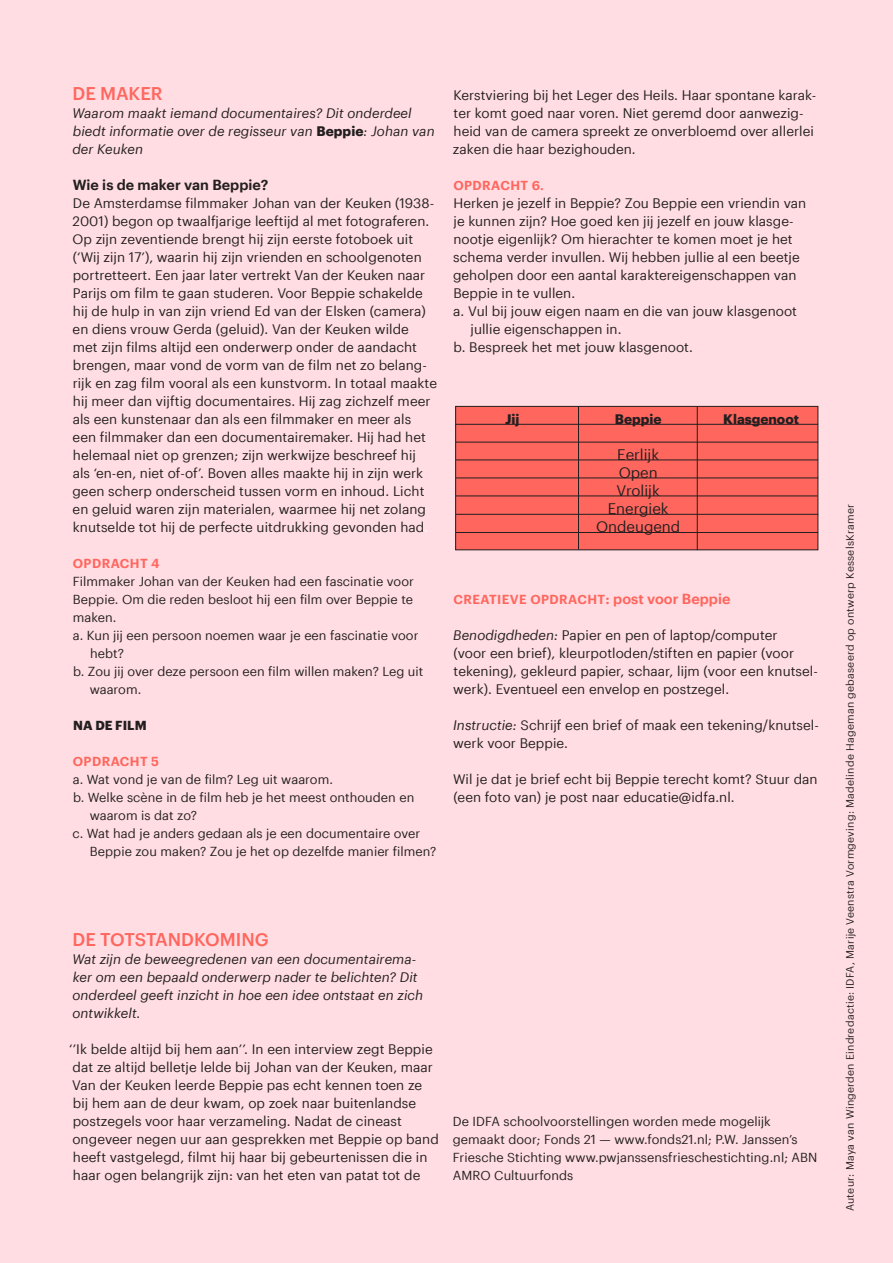
<style>
.page{position:relative;width:893px;height:1263px;background:#ffdde2}
.page>*{position:absolute;margin:0;border:0;box-sizing:border-box;transform-origin:0 0}
.t1{font:500 18px "Graphik App";letter-spacing:-.005em;color:#ff665e}
.t2{font:15px/18px "Graphik App";color:#231f20;text-align:center}
.t3{font:600 14.25px "Graphik App";letter-spacing:.005em;color:#231f20}
.t4{font:13.5px/18px "Graphik App";letter-spacing:.005em;color:#231f20}
.t5{font:italic 13.5px/18px "Graphik App";letter-spacing:.005em;color:#231f20}
.t6{font:700 13.5px "Graphik App";color:#231f20}
.t7{font:12.75px/18px "Graphik App";letter-spacing:.005em;color:#231f20}
.t8{font:600 12.75px "Graphik App";letter-spacing:.035em;color:#ff665e}
.t9{font:700 12.75px "Graphik App";letter-spacing:.005em;color:#231f20}
.t10{font:10.5px "Graphik App";letter-spacing:.025em;color:#231f20}
.s1{font-weight:700;font-style:normal}
.s2{color:#fff}
.s3{font-size:14.25px}
.s4{font-style:italic}
</style>
<div class="page">
<div style="left:456px;top:406px;width:362px;height:144px;background:#ff665e"></div>
<div style="left:455px;top:406px;width:363px;height:144px;border:1px solid #231f20"></div>
<hr style="left:455px;top:424px;width:363px;height:1px;background:#231f20">
<hr style="left:455px;top:442px;width:363px;height:1px;background:#231f20">
<hr style="left:456px;top:460px;width:362px;height:1px;background:#231f20">
<hr style="left:456px;top:478px;width:362px;height:1px;background:#231f20">
<hr style="left:456px;top:496px;width:361px;height:1px;background:#231f20">
<hr style="left:456px;top:514px;width:362px;height:1px;background:#231f20">
<hr style="left:456px;top:532px;width:362px;height:1px;background:#231f20">
<hr style="left:578px;top:406px;width:1px;height:143px;background:#231f20">
<hr style="left:697px;top:406px;width:1px;height:144px;background:#231f20">
<h1 class="t1" style="left:73px;top:80px;width:92px">DE MAKER</h1>
<p class="t5" style="left:72px;top:103px;width:364px">Waarom maakt iemand documentaires? Dit onderdeel biedt informatie over de regisseur van <span class="s1">Beppie</span>: Johan van der Keuken</p>
<p class="t3" style="left:73px;top:174px;width:197px">Wie is de maker van Beppie?</p>
<p class="t4" style="left:72px;top:193px;width:366px">De Amsterdamse filmmaker Johan van der Keuken (1938- 2001) begon op twaalfjarige leeftijd al met fotograferen.<br>Op zijn zeventiende brengt hij zijn eerste fotoboek uit (‘Wij zijn 17’), waarin hij zijn vrienden en schoolgenoten portretteert. Een jaar later vertrekt Van der Keuken naar Parijs om film te gaan studeren. Voor Beppie schakelde hij de hulp in van zijn vriend Ed van der Elsken (camera) en diens vrouw Gerda (geluid). Van der Keuken wilde<br>met zijn films altijd een onderwerp onder de aandacht brengen, maar vond de vorm van de film net zo belang&shy;rijk en zag film vooral als een kunstvorm. In totaal maakte hij meer dan vijftig documentaires. Hij zag zichzelf meer als een kunstenaar dan als een filmmaker en meer als een filmmaker dan een documentairemaker. Hij had het helemaal niet op grenzen; zijn werkwijze beschreef hij<br>als ‘en-en, niet of-of’. Boven alles maakte hij in zijn werk geen scherp onderscheid tussen vorm en inhoud. Licht en geluid waren zijn materialen, waarmee hij net zolang knutselde tot hij de perfecte uitdrukking gevonden had<span class="s2">.</span></p>
<p class="t8" style="left:73px;top:554px;width:88px">OPDRACHT 4</p>
<p class="t7" style="left:73px;top:571px;width:342px">Filmmaker Johan van der Keuken had een fascinatie voor</p>
<p class="t7" style="left:73px;top:589px;width:342px">Beppie. Om die reden besloot hij een film over Beppie te</p>
<p class="t7" style="left:73px;top:607px;width:45px">maken.</p>
<p class="t7" style="left:73px;top:625px;width:347px">a. Kun jij een persoon noemen waar je een fascinatie voor</p>
<p class="t7" style="left:90px;top:643px;width:35px">hebt?</p>
<p class="t7" style="left:73px;top:661px;width:352px">b. Zou jij over deze persoon een film willen maken? Leg uit</p>
<p class="t7" style="left:90px;top:679px;width:53px">waarom.</p>
<p class="t9" style="left:73px;top:716px;width:75px">NA DE FILM</p>
<p class="t8" style="left:73px;top:752px;width:88px">OPDRACHT 5</p>
<p class="t7" style="left:73px;top:769px;width:262px">a. Wat vond je van de film? Leg uit waarom.</p>
<p class="t7" style="left:73px;top:787px;width:343px">b. Welke scène in de film heb je het meest onthouden en</p>
<p class="t7" style="left:90px;top:805px;width:109px">waarom is dat zo?</p>
<p class="t7" style="left:72px;top:823px;width:349px">c. Wat had je anders gedaan als je een documentaire over</p>
<p class="t7" style="left:90px;top:841px;width:348px">Beppie zou maken? Zou je het op dezelfde manier filmen?</p>
<p class="t4" style="left:453px;top:85px;width:365px">Kerstviering bij het Leger des Heils. Haar spontane karak&shy;ter komt goed naar voren. Niet geremd door aanwezig&shy;heid van de camera spreekt ze onverbloemd over allerlei zaken die haar bezighouden.</p>
<p class="t8" style="left:453px;top:176px;width:92px">OPDRACHT 6.</p>
<p class="t4" style="left:453px;top:193px;width:354px">Herken je jezelf in Beppie? Zou Beppie een vriendin van</p>
<p class="t4" style="left:453px;top:211px;width:342px">je kunnen zijn? Hoe goed ken jij jezelf en jouw klasge-</p>
<p class="t4" style="left:453px;top:229px;width:341px">nootje eigenlijk? Om hierachter te komen moet je het</p>
<p class="t4" style="left:453px;top:247px;width:348px">schema verder invullen. Wij hebben jullie al een beetje</p>
<p class="t4" style="left:453px;top:265px;width:345px">geholpen door een aantal karaktereigenschappen van</p>
<p class="t4" style="left:453px;top:283px;width:123px">Beppie in te vullen.</p>
<p class="t4" style="left:453px;top:301px;width:345px">a. Vul bij jouw eigen naam en die van jouw klasgenoot</p>
<p class="t4" style="left:470px;top:319px;width:153px">jullie eigenschappen in.</p>
<p class="t4" style="left:453px;top:337px;width:241px">b. Bespreek het met jouw klasgenoot.</p>
<p class="t6" style="left:505px;top:409px;width:16px">Jij</p>
<p class="t6" style="left:723px;top:409px;width:77px">Klasgenoot</p>
<p class="t6" style="left:615px;top:409px;width:48px">Beppie</p>
<p class="t2" style="left:596px;top:444px;width:86px">Eerlijk<br>Open<br>Vrolijk<br>Energiek<br>Ondeugend</p>
<p class="t8" style="left:453px;top:590px;width:279px">CREATIEVE OPDRACHT<span class="s3">: post voor Beppie</span></p>
<p class="t4" style="left:453px;top:625px;width:366px"><span class="s4">Benodigdheden:</span> Papier en pen of laptop/computer<br>(voor een brief), kleurpotloden/stiften en papier (voor tekening), gekleurd papier, schaar, lijm (voor een knutsel&shy;werk). Eventueel een envelop en postzegel.</p>
<p class="t4" style="left:453px;top:715px;width:367px"><span class="s4">Instructie:</span> Schrijf een brief of maak een tekening/knutsel&shy;werk voor Beppie.</p>
<p class="t4" style="left:453px;top:769px;width:366px">Wil je dat je brief echt bij Beppie terecht komt? Stuur dan (een foto van) je post naar educatie@idfa.nl.</p>
<h1 class="t1" style="left:73px;top:926px;width:198px">DE TOTSTANDKOMING</h1>
<p class="t5" style="left:72px;top:949px;width:352px">Wat zijn de beweegredenen van een documentairema&shy;ker om een bepaald onderwerp nader te belichten? Dit onderdeel geeft inzicht in hoe een idee ontstaat en zich ontwikkelt.</p>
<p class="t4" style="left:69px;top:1039px;width:371px">‘’Ik belde altijd bij hem aan’’. In een interview zegt Beppie dat ze altijd belletje lelde bij Johan van der Keuken, maar Van der Keuken leerde Beppie pas echt kennen toen ze<br>bij hem aan de deur kwam, op zoek naar buitenlandse postzegels voor haar verzameling. Nadat de cineast ongeveer negen uur aan gesprekken met Beppie op band heeft vastgelegd, filmt hij haar bij gebeurtenissen die in haar ogen belangrijk zijn: van het eten van patat tot de</p>
<p class="t7" style="left:453px;top:1111px;width:366px">De IDFA schoolvoorstellingen worden mede mogelijk gemaakt door; Fonds 21 — www.fonds21.nl; P.W. Janssen’s Friesche Stichting www.pwjanssensfrieschestichting.nl; ABN AMRO Cultuurfonds</p>
<p class="t10" style="left:842px;top:1211px;width:708px;rotate:-90deg">Auteur: Maya van Wingerden Eindredactie: IDFA, Marije Veenstra Vormgeving: Madelinde Hageman gebaseerd op ontwerp KesselsKramer</p>
</div>
